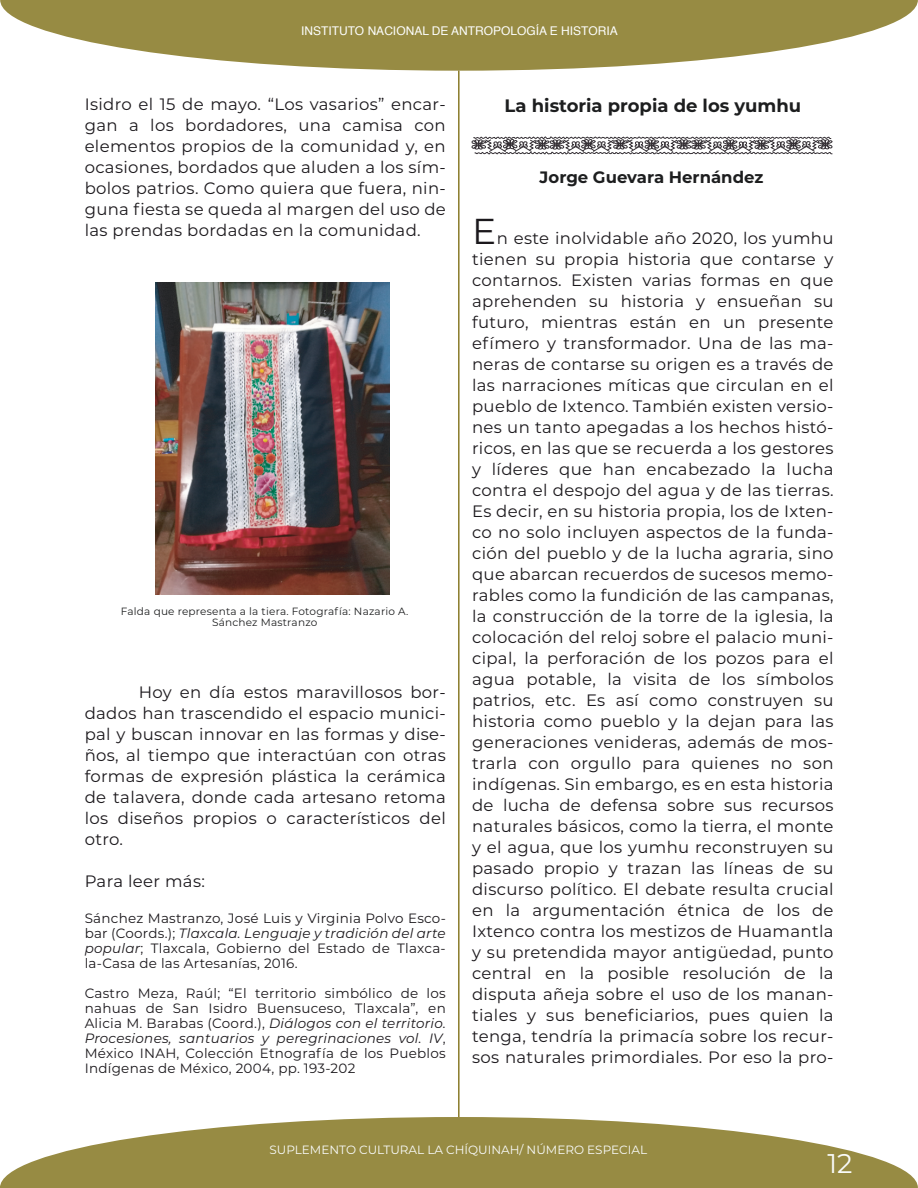
<style>
.page{position:relative;width:918px;height:1188px;background:#fff}
.page>*{position:absolute;margin:0;border:0;box-sizing:border-box;transform-origin:0 0}
.t1{font:27px "Montserrat";color:#f9fbfa}
.t2{font:700 18px "Montserrat";color:#1d1e1f}
.t3{font:16.5px/21px "Montserrat";letter-spacing:.02em;color:#1b181c;text-align:justify}
.t4{font:700 16.5px "Montserrat";color:#1d1e1f}
.t5{font:13.5px/15px "Montserrat";letter-spacing:.02em;color:#1b181c;text-align:justify}
.t6{font:12px "Montserrat";color:#f9fbfa}
.t7{font:12px "Helvetica";color:#fcfdfc}
.t8{font:10.5px/10.5px "Montserrat";letter-spacing:.02em;color:#1d1e1f;text-align:center}
.s1{font-style:italic}
.s2{font-size:36px}
</style>
<div class="page">
<svg style="left:0;top:1117px;width:918px;height:71px;fill:#978b43"></svg>
<svg style="left:0;top:0;width:918px;height:71px;fill:#978b43"></svg>
<img style="left:156px;top:282px;width:234px;height:312px">
<svg style="left:472px;top:136px;width:361px;height:19px"></svg>
<hr style="left:458px;top:71px;width:2px;height:1046px;background:#8c7e2e">
<p class="t7" style="left:301px;top:22px;width:318px">INSTITUTO NACIONAL DE ANTROPOLOGÍA E HISTORIA</p>
<p class="t3" style="left:85px;top:93px;width:363px">Isidro el 15 de mayo. “Los vasarios” encar&shy;gan a los bordadores, una camisa con elementos propios de la comunidad y, en ocasiones, bordados que aluden a los sím&shy;bolos patrios. Como quiera que fuera, nin&shy;guna fiesta se queda al margen del uso de las prendas bordadas en la comunidad.</p>
<p class="t8" style="left:121px;top:606px;width:289px">Falda que representa a la tiera. Fotografía: Nazario A.<br>Sánchez Mastranzo</p>
<p class="t3" style="left:85px;top:681px;width:363px;text-indent:54px">Hoy en día estos maravillosos bor&shy;dados han trascendido el espacio munici&shy;pal y buscan innovar en las formas y dise&shy;ños, al tiempo que interactúan con otras formas de expresión plástica la cerámica de talavera, donde cada artesano retoma los diseños propios o característicos del otro.</p>
<p class="t3" style="left:85px;top:870px;width:122px">Para leer más:</p>
<p class="t5" style="left:85px;top:910px;width:363px">Sánchez Mastranzo, José Luis y Virginia Polvo Esco&shy;bar (Coords.); <span class="s1">Tlaxcala. Lenguaje y tradición del arte popular</span>; Tlaxcala, Gobierno del Estado de Tlaxca&shy;la-Casa de las Artesanías, 2016.</p>
<p class="t5" style="left:85px;top:985px;width:363px">Castro Meza, Raúl; “El territorio simbólico de los nahuas de San Isidro Buensuceso, Tlaxcala”, en Alicia M. Barabas (Coord.), <span class="s1">Diálogos con el territorio.<br>Procesiones, santuarios y peregrinaciones vol. IV</span>, México INAH, Colección Etnografía de los Pueblos Indígenas de México, 2004, pp. 193-202</p>
<p class="t2" style="left:505px;top:93px;width:298px">La historia propia de los yumhu</p>
<p class="t4" style="left:540px;top:165px;width:225px">Jorge Guevara Hernández</p>
<p class="t3" style="left:472px;top:227px;width:363px"><span class="s2">E</span>n este inolvidable año 2020, los yumhu tienen su propia historia que contarse y contarnos. Existen varias formas en que aprehenden su historia y ensueñan su futuro, mientras están en un presente efímero y transformador. Una de las ma&shy;neras de contarse su origen es a través de las narraciones míticas que circulan en el pueblo de Ixtenco. También existen versio&shy;nes un tanto apegadas a los hechos histó&shy;ricos, en las que se recuerda a los gestores y líderes que han encabezado la lucha contra el despojo del agua y de las tierras.<br>Es decir, en su historia propia, los de Ixten&shy;co no solo incluyen aspectos de la funda&shy;ción del pueblo y de la lucha agraria, sino que abarcan recuerdos de sucesos memo&shy;rables como la fundición de las campanas, la construcción de la torre de la iglesia, la colocación del reloj sobre el palacio muni&shy;cipal, la perforación de los pozos para el agua potable, la visita de los símbolos patrios, etc. Es así como construyen su historia como pueblo y la dejan para las generaciones venideras, además de mos&shy;trarla con orgullo para quienes no son indígenas. Sin embargo, es en esta historia de lucha de defensa sobre sus recursos naturales básicos, como la tierra, el monte y el agua, que los yumhu reconstruyen su pasado propio y trazan las líneas de su discurso político. El debate resulta crucial en la argumentación étnica de los de Ixtenco contra los mestizos de Huamantla y su pretendida mayor antigüedad, punto central en la posible resolución de la disputa añeja sobre el uso de los manan&shy;tiales y sus beneficiarios, pues quien la tenga, tendría la primacía sobre los recur&shy;sos naturales primordiales. Por eso la pro-</p>
<p class="t6" style="left:270px;top:1141px;width:379px">SUPLEMENTO CULTURAL LA CHÍQUINAH/ NÚMERO ESPECIAL</p>
<h1 class="t1" style="left:827px;top:1145px;width:27px">12</h1>
</div>
